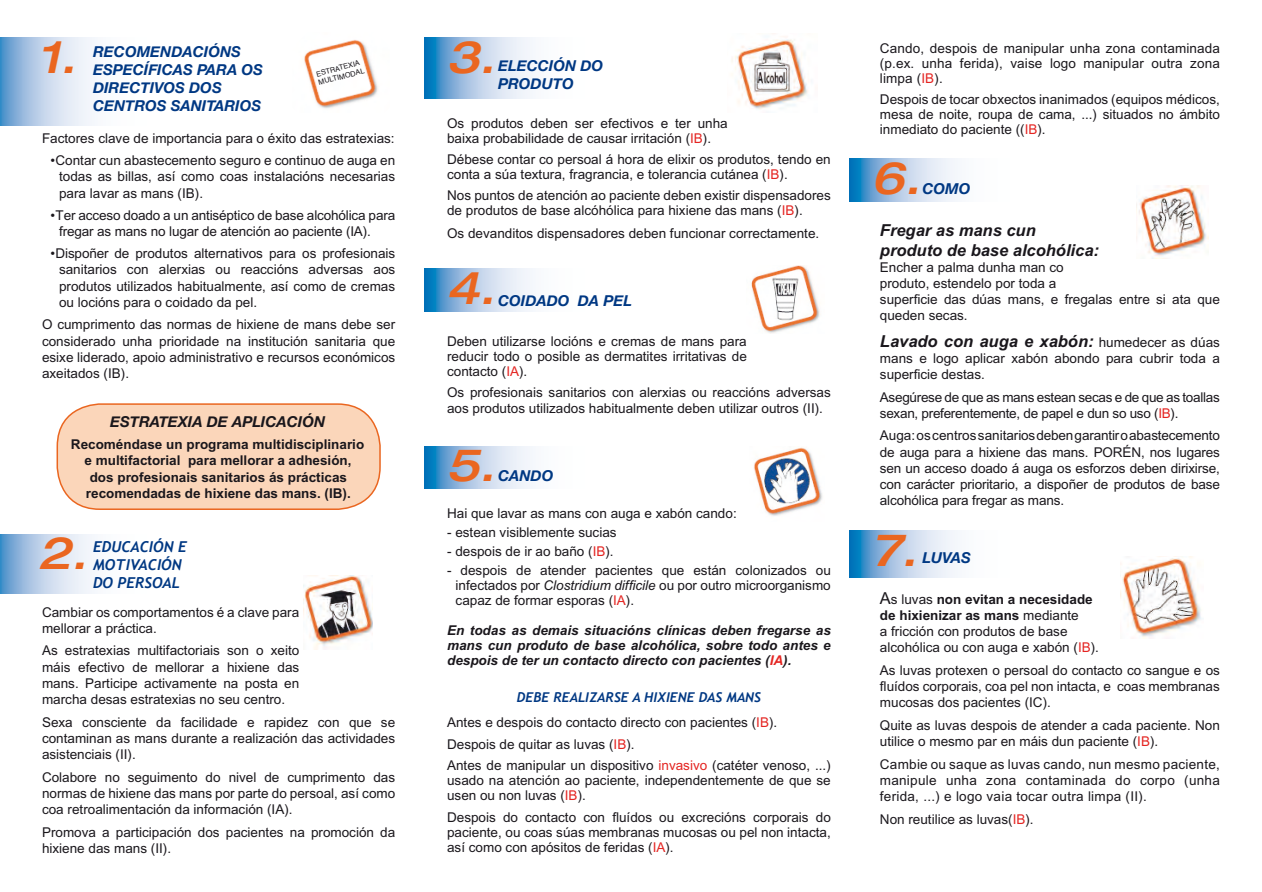
<style>
.page{position:relative;width:1262px;height:892px;background:#fff}
.page>*{position:absolute;margin:0;border:0;box-sizing:border-box;transform-origin:0 0}
.t1{font:italic 500 expanded 45px "Helvetica Neue";color:#ea6620}
.t2{font:italic 700 16.5px/19.8px "M Arial";color:#1a171c}
.t3{font:italic 700 15px/18px "Helvetica Neue";color:#003883}
.t4{font:italic 700 15px/18px "Trebuchet";color:#003883}
.t5{font:italic 700 15px "Helvetica Neue";color:#1a171c}
.t6{font:13.5px/16.2px "M Arial";color:#1a171c;text-align:justify}
.t7{font:700 13.5px/16.2px "M Arial";color:#1a171c;text-align:center}
.t8{font:italic 700 13.5px/15px "M Arial";color:#1a171c;text-align:justify}
.t9{font:13.5px/16.2px "M Arial";letter-spacing:-.02em;color:#1a171c}
.t10{font:italic 700 13.5px "Trebuchet";color:#003883}
.t11{font:7.35px/8.7px "Helvetica";color:#1a171c}
.s1{color:#e42522}
.s2{font-style:italic}
.s3{font-weight:400;font-style:normal;font-size:13.5px}
.s4{font-size:16.5px}
.s5{font-weight:700}
</style>
<div class="page">
<svg style="left:850px;top:531px;width:108px;height:46px;background:#a5c7e4"></svg>
<svg style="left:850px;top:159px;width:108px;height:42px;background:#a5c7e4"></svg>
<svg style="left:425px;top:446px;width:108px;height:43px;background:#a5c7e4"></svg>
<svg style="left:425px;top:269px;width:108px;height:42px;background:#a5c7e4"></svg>
<svg style="left:425px;top:38px;width:108px;height:60px;background:#a5c7e4"></svg>
<svg style="left:0;top:534px;width:95px;height:60px;background:#bbd1e9"></svg>
<svg style="left:0;top:38px;width:95px;height:87px;background:#bbd1e9"></svg>
<div style="left:57px;top:404px;width:323px;height:105px;background:#fbd6ba;border-radius:43px"></div>
<div style="left:57px;top:403px;width:324px;height:107px;border:2px solid #ea6620;border-radius:43px"></div>
<img style="left:304px;top:576px;width:68px;height:74px">
<img style="left:731px;top:36px;width:77px;height:73px">
<img style="left:751px;top:265px;width:69px;height:69px">
<img style="left:754px;top:447px;width:69px;height:69px">
<img style="left:1136px;top:185px;width:73px;height:74px">
<img style="left:1120px;top:557px;width:82px;height:82px">
<img style="left:304px;top:40px;width:74px;height:69px">
<h1 class="t1" style="left:38px;top:29px;width:40px">1.</h1>
<p class="t3" style="left:93px;top:42px;width:171px">RECOMENDACIÓNS<br>ESPECÍFICAS PARA OS<br>DIRECTIVOS DOS<br>CENTROS SANITARIOS</p>
<p class="t6" style="left:42px;top:130px;width:354px">Factores clave de importancia para o éxito das estratexias:</p>
<p class="t6" style="left:59px;top:152px;width:338px;text-indent:-9px">• Contar cun abastecemento seguro e continuo de auga en todas as billas, así como coas instalacións necesarias para lavar as mans (IB).</p>
<p class="t6" style="left:59px;top:207px;width:338px;text-indent:-8px">• Ter acceso doado a un antiséptico de base alcohólica para fregar as mans no lugar de atención ao paciente (IA).</p>
<p class="t6" style="left:59px;top:245px;width:338px;text-indent:-9px">• Dispoñer de produtos alternativos para os profesionais sanitarios con alerxias ou reaccións adversas aos produtos utilizados habitualmente, así como de cremas ou locións para o coidado da pel.</p>
<p class="t6" style="left:42px;top:317px;width:355px">O cumprimento das normas de hixiene de mans debe ser considerado unha prioridade na institución sanitaria que esixe liderado, apoio administrativo e recursos económicos axeitados (IB).</p>
<p class="t5" style="left:110px;top:412px;width:217px">ESTRATEXIA DE APLICACIÓN</p>
<p class="t7" style="left:71px;top:436px;width:295px">Recoméndase un programa multidisciplinario e multifactorial para mellorar a adhesión, dos profesionais sanitarios ás prácticas recomendadas de hixiene das mans. (IB).</p>
<p class="t4" style="left:93px;top:538px;width:95px">EDUCACIÓN E<br>MOTIVACIÓN<br>DO PERSOAL</p>
<p class="t6" style="left:42px;top:604px;width:259px">Cambiar os comportamentos é a clave para mellorar a práctica.</p>
<p class="t6" style="left:42px;top:642px;width:259px">As estratexias multifactoriais son o xeito máis efectivo de mellorar a hixiene das mans. Participe activamente na posta en marcha desas estratexias no seu centro.</p>
<p class="t6" style="left:42px;top:714px;width:355px">Sexa consciente da facilidade e rapidez con que se contaminan as mans durante a realización das actividades asistenciais (II).</p>
<p class="t6" style="left:42px;top:769px;width:355px">Colabore no seguimento do nivel de cumprimento das normas de hixiene das mans por parte do persoal, así como coa retroalimentación da información (IA).</p>
<p class="t6" style="left:42px;top:824px;width:355px">Promova a participación dos pacientes na promoción da hixiene das mans (II).</p>
<p class="t11" style="left:315px;top:70px;width:49px;rotate:-15deg">ESTRATEXIA<br>MULTIMODAL</p>
<h1 class="t1" style="left:38px;top:525px;width:51px">2.</h1>
<h1 class="t1" style="left:446px;top:29px;width:51px">3.</h1>
<p class="t3" style="left:498px;top:56px;width:107px">ELECCIÓN DO<br>PRODUTO</p>
<p class="t6" style="left:447px;top:115px;width:282px;line-height:15px">Os produtos deben ser efectivos e ter unha baixa probabilidade de causar irritación (<span class="s1">IB</span>).</p>
<p class="t6" style="left:447px;top:152px;width:385px;line-height:15px">Débese contar co persoal á hora de elixir os produtos, tendo en conta a súa textura, fragrancia, e tolerancia cutánea (<span class="s1">IB</span>).</p>
<p class="t6" style="left:447px;top:188px;width:385px;line-height:15px">Nos puntos de atención ao paciente deben existir dispensadores de produtos de base alcóhólica para hixiene das mans (<span class="s1">IB</span>).</p>
<p class="t6" style="left:447px;top:225px;width:374px">Os devanditos dispensadores deben funcionar correctamente.</p>
<h1 class="t1" style="left:446px;top:260px;width:51px">4.</h1>
<p class="t3" style="left:498px;top:291px;width:135px">COIDADO DA PEL</p>
<p class="t6" style="left:447px;top:334px;width:301px;line-height:15px">Deben utilizarse locións e cremas de mans para reducir todo o posible as dermatites irritativas de contacto (<span class="s1">IA</span>).</p>
<p class="t6" style="left:447px;top:384px;width:385px">Os profesionais sanitarios con alerxias ou reaccións adversas aos produtos utilizados habitualmente deben utilizar outros (II).</p>
<h1 class="t1" style="left:446px;top:437px;width:51px">5.</h1>
<p class="t3" style="left:498px;top:466px;width:57px">CANDO</p>
<p class="t6" style="left:447px;top:505px;width:291px">Hai que lavar as mans con auga e xabón cando:</p>
<p class="t6" style="left:447px;top:524px;width:171px">- estean visiblemente sucias</p>
<p class="t6" style="left:447px;top:543px;width:168px">- despois de ir ao baño (<span class="s1">IB</span>).</p>
<p class="t6" style="left:456px;top:563px;width:377px;line-height:15px;text-indent:-9px">- despois de atender pacientes que están colonizados ou infectados por <span class="s2">Clostridium difficile</span> ou por outro microorganismo capaz de formar esporas (<span class="s1">IA</span>).</p>
<p class="t8" style="left:447px;top:623px;width:385px">En todas as demais situacións clínicas deben fregarse as mans cun produto de base alcohólica, sobre todo antes e despois de ter un contacto directo con pacientes (<span class="s1">IA</span>).</p>
<p class="t10" style="left:517px;top:689px;width:246px">DEBE REALIZARSE A HIXIENE DAS MANS</p>
<p class="t6" style="left:447px;top:712px;width:385px;line-height:21.5px;text-align:left">Antes e despois do contacto directo con pacientes (<span class="s1">IB</span>).<br>Despois de quitar as luvas (<span class="s1">IB</span>).<br>Antes de manipular un dispositivo <span class="s1">invasivo</span> (catéter venoso, ...)</p>
<p class="t6" style="left:447px;top:773px;width:385px;line-height:15px">usado na atención ao paciente, independentemente de que se usen ou non luvas (<span class="s1">IB</span>).</p>
<p class="t6" style="left:447px;top:809px;width:385px;line-height:15px">Despois do contacto con fluídos ou excrecións corporais do paciente, ou coas súas membranas mucosas ou pel non intacta, así como con apósitos de feridas (<span class="s1">IA</span>).</p>
<p class="t6" style="left:880px;top:40px;width:342px;line-height:15px">Cando, despois de manipular unha zona contaminada (p.ex. unha ferida), vaise logo manipular outra zona limpa (<span class="s1">IB</span>).</p>
<p class="t6" style="left:880px;top:92px;width:342px;line-height:15px">Despois de tocar obxectos inanimados (equipos médicos, mesa de noite, roupa de cama, ...) situados no ámbito inmediato do paciente ((<span class="s1">IB</span>).</p>
<h1 class="t1" style="left:871px;top:150px;width:51px">6.</h1>
<p class="t3" style="left:922px;top:179px;width:50px">COMO</p>
<p class="t2" style="left:880px;top:220px;width:221px">Fregar as mans cun produto de base alcohólica:</p>
<p class="t6" style="left:880px;top:259px;width:341px;text-align:left">Encher a palma dunha man co<br>produto, estendelo por toda a<br>superficie das dúas mans, e fregalas entre si ata que queden secas.</p>
<p class="t2" style="left:880px;top:331px;width:341px">Lavado con auga e xabón: <span class="s3">humedecer as dúas</span></p>
<p class="t6" style="left:880px;top:350px;width:341px">mans e logo aplicar xabón abondo para cubrir toda a superficie destas.</p>
<p class="t9" style="left:880px;top:389px;width:341px">Asegúrese de que as mans estean secas e de que as toallas sexan, preferentemente, de papel e dun so uso (<span class="s1">IB</span>).</p>
<p class="t6" style="left:880px;top:427px;width:341px">Auga: os centros sanitarios deben garantir o abastecemento de auga para a hixiene das mans. PORÉN, nos lugares sen un acceso doado á auga os esforzos deben dirixirse, con carácter prioritario, a dispoñer de produtos de base alcohólica para fregar as mans.</p>
<h1 class="t1" style="left:871px;top:522px;width:47px">7.</h1>
<p class="t3" style="left:922px;top:549px;width:50px">LUVAS</p>
<p class="t6" style="left:880px;top:591px;width:221px;text-align:left"><span class="s4">A</span>s luvas <span class="s5">non evitan a necesidade de hixienizar as mans</span> mediante<br>a fricción con produtos de base alcohólica ou con auga e xabón (<span class="s1">IB</span>).</p>
<p class="t6" style="left:880px;top:662px;width:342px">As luvas protexen o persoal do contacto co sangue e os fluídos corporais, coa pel non intacta, e coas membranas mucosas dos pacientes (IC).</p>
<p class="t6" style="left:880px;top:717px;width:341px">Quite as luvas despois de atender a cada paciente. Non utilice o mesmo par en máis dun paciente (<span class="s1">IB</span>).</p>
<p class="t6" style="left:880px;top:756px;width:341px">Cambie ou saque as luvas cando, nun mesmo paciente, manipule unha zona contaminada do corpo (unha ferida, ...) e logo vaia tocar outra limpa (II).</p>
<p class="t6" style="left:880px;top:811px;width:155px">Non reutilice as luvas(<span class="s1">IB</span>).</p>
</div>
